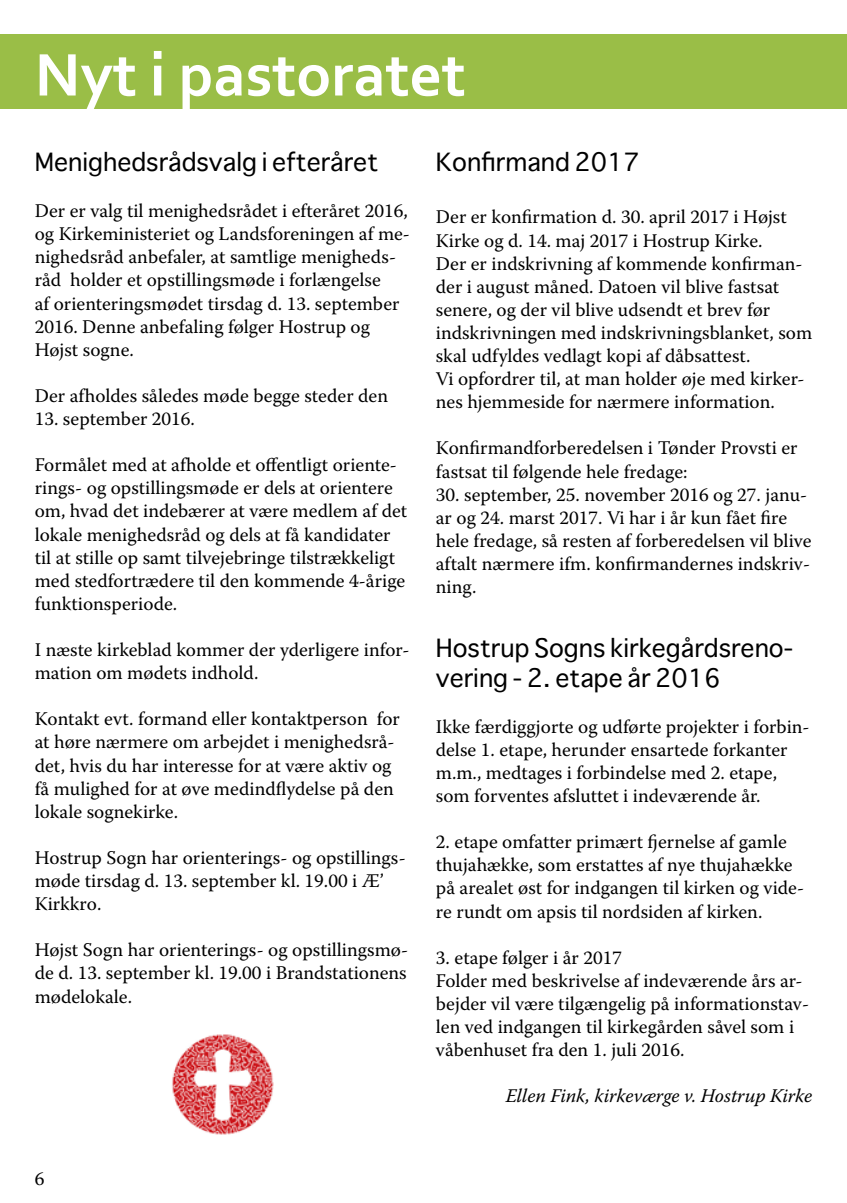
<style>
.page{position:relative;width:847px;height:1203px;background:#fff}
.page>*{position:absolute;margin:0;border:0;box-sizing:border-box;transform-origin:0 0}
.t1{font:700 63px "Corbel";color:#fff}
.t2{font:24.5px/29.4px "Sathu";color:#000}
.t3{font:19.25px/23.1px "Warnock Pro";color:#000}
.t4{font:italic 19.25px "Warnock Pro";color:#000}
</style>
<div class="page">
<div style="left:0;top:35px;width:847px;height:74px;background:#9abe47"></div>
<img style="left:172px;top:1034px;width:102px;height:101px">
<h1 class="t1" style="left:35px;top:36px;width:432px">Nyt i pastoratet</h1>
<p class="t2" style="left:35px;top:146px;width:345px">Menighedsrådsvalg i efteråret</p>
<p class="t3" style="left:35px;top:199px;width:377px">Der er valg til menighedsrådet i efteråret 2016, og Kirkeministeriet og Landsforeningen af me&shy;nighedsråd anbefaler, at samtlige menigheds&shy;råd holder et opstillingsmøde i forlængelse<br>af orienteringsmødet tirsdag d. 13. september 2016. Denne anbefaling følger Hostrup og Højst sogne.</p>
<p class="t3" style="left:35px;top:384px;width:355px">Der afholdes således møde begge steder den</p>
<p class="t3" style="left:35px;top:407px;width:162px">13. september 2016.</p>
<p class="t3" style="left:35px;top:453px;width:374px">Formålet med at afholde et offentligt oriente&shy;rings- og opstillingsmøde er dels at orientere om, hvad det indebærer at være medlem af det lokale menighedsråd og dels at få kandidater til at stille op samt tilvejebringe tilstrækkeligt med stedfortrædere til den kommende 4-årige funktionsperiode.</p>
<p class="t3" style="left:35px;top:638px;width:376px">I næste kirkeblad kommer der yderligere infor&shy;mation om mødets indhold.</p>
<p class="t3" style="left:35px;top:707px;width:367px">Kontakt evt. formand eller kontaktperson for at høre nærmere om arbejdet i menighedsrå&shy;det, hvis du har interesse for at være aktiv og få mulighed for at øve medindflydelse på den lokale sognekirke.</p>
<p class="t3" style="left:35px;top:846px;width:372px">Hostrup Sogn har orienterings- og opstillings&shy;møde tirsdag d. 13. september kl. 19.00 i Æ’<br>Kirkkro.</p>
<p class="t3" style="left:35px;top:938px;width:375px;text-align:justify">Højst Sogn har orienterings- og opstillingsmø&shy;de d. 13. september kl. 19.00 i Brandstationens mødelokale.</p>
<p class="t3" style="left:35px;top:1167px;width:11px">6</p>
<p class="t2" style="left:436px;top:146px;width:205px">Konfirmand 2017</p>
<p class="t3" style="left:436px;top:205px;width:378px">Der er konfirmation d. 30. april 2017 i Højst Kirke og d. 14. maj 2017 i Hostrup Kirke.<br>Der er indskrivning af kommende konfirman&shy;der i august måned. Datoen vil blive fastsat senere, og der vil blive udsendt et brev før indskrivningen med indskrivningsblanket, som skal udfyldes vedlagt kopi af dåbsattest.<br>Vi opfordrer til, at man holder øje med kirker&shy;nes hjemmeside for nærmere information.</p>
<p class="t3" style="left:436px;top:436px;width:363px">Konfirmandforberedelsen i Tønder Provsti er fastsat til følgende hele fredage:</p>
<p class="t3" style="left:436px;top:482px;width:377px">30. september, 25. november 2016 og 27. janu&shy;ar og 24. marst 2017. Vi har i år kun fået fire hele fredage, så resten af forberedelsen vil blive aftalt nærmere ifm. konfirmandernes indskriv&shy;ning.</p>
<p class="t2" style="left:436px;top:632px;width:359px">Hostrup Sogns kirkegårdsreno&shy;vering - 2. etape år 2016</p>
<p class="t3" style="left:436px;top:715px;width:375px">Ikke færdiggjorte og udførte projekter i forbin&shy;delse 1. etape, herunder ensartede forkanter m.m., medtages i forbindelse med 2. etape, som forventes afsluttet i indeværende år.</p>
<p class="t3" style="left:436px;top:830px;width:370px">2. etape omfatter primært fjernelse af gamle thujahække, som erstattes af nye thujahække på arealet øst for indgangen til kirken og vide&shy;re rundt om apsis til nordsiden af kirken.</p>
<p class="t3" style="left:436px;top:946px;width:375px">3. etape følger i år 2017<br>Folder med beskrivelse af indeværende års ar&shy;bejder vil være tilgængelig på informationstav&shy;len ved indgangen til kirkegården såvel som i våbenhuset fra den 1. juli 2016.</p>
<p class="t4" style="left:506px;top:1084px;width:308px">Ellen Fink, kirkeværge v. Hostrup Kirke</p>
</div>
